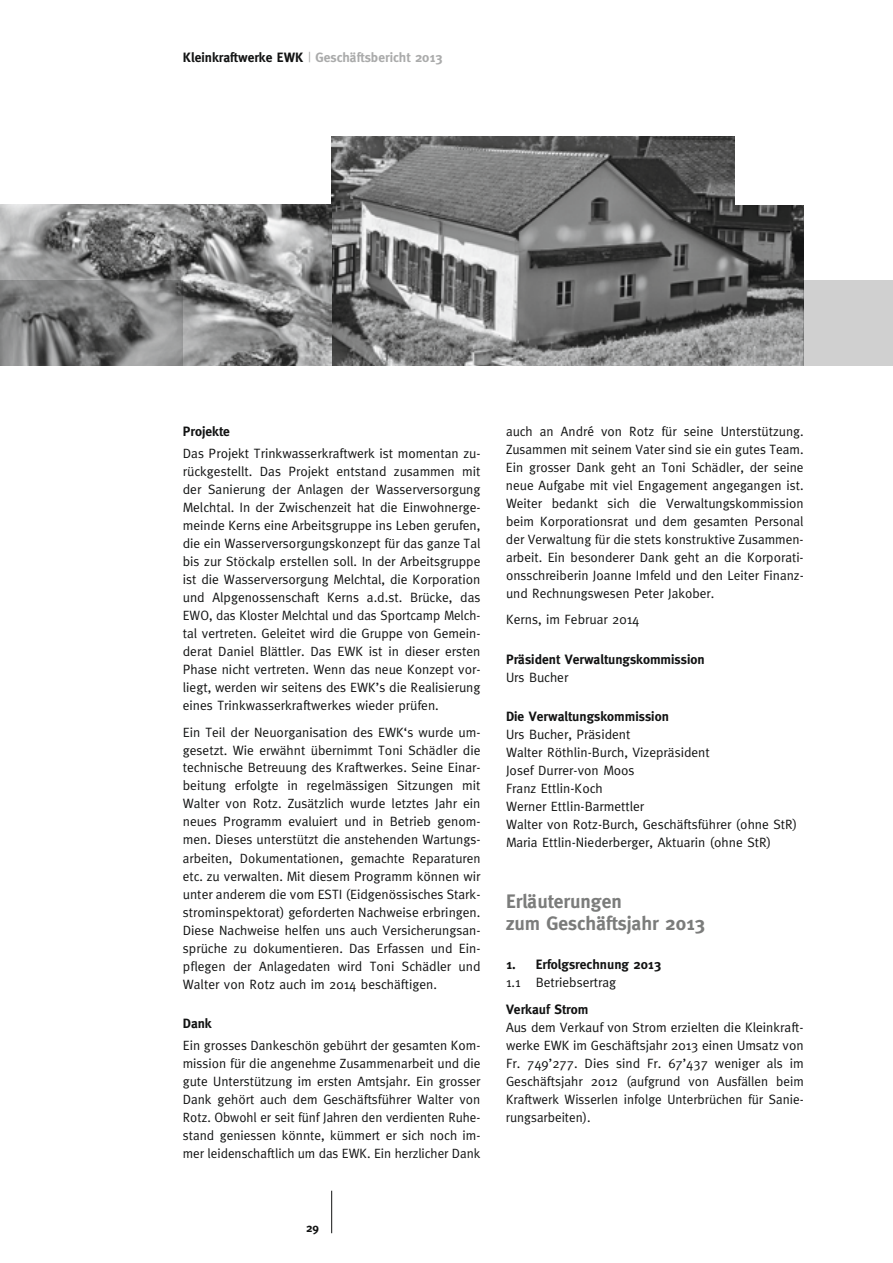
<style>
.page{position:relative;width:893px;height:1263px;background:#fff}
.page>*{position:absolute;margin:0;border:0;box-sizing:border-box;transform-origin:0 0}
.t1{font:700 19.5px/22.5px "Meta";color:#7b7c7b}
.t2{font:13.5px/18px "Meta";color:#121313;text-align:justify}
.t3{font:700 13.5px "Meta";color:#121313}
.t4{font:700 13.5px "Meta";color:#aaabab}
.t5{font:700 12px "Meta";color:#121313}
.s1{color:#121313}
.s2{font-weight:400}
</style>
<div class="page">
<hr style="left:331px;top:1191px;width:1px;height:42px;background:#121313">
<img style="left:332px;top:136px;width:472px;height:230px">
<div style="left:804px;top:281px;width:89px;height:85px;background:#d0d0d0"></div>
<div style="left:736px;top:136px;width:68px;height:68px;background:#fff"></div>
<img style="left:0;top:204px;width:332px;height:162px">
<svg style="left:0;top:281px;width:183px;height:85px"></svg>
<p class="t4" style="left:183px;top:49px;width:261px"><span class="s1">Kleinkraftwerke EWK</span> <span class="s2">|</span> Geschäftsbericht 2013</p>
<p class="t3" style="left:183px;top:423px;width:49px">Projekte</p>
<p class="t2" style="left:183px;top:444px;width:299px">Das Projekt Trinkwasserkraftwerk ist momentan zu&shy;rückgestellt. Das Projekt entstand zusammen mit der Sanierung der Anlagen der Wasserversorgung Melchtal. In der Zwischenzeit hat die Einwohnerge&shy;meinde Kerns eine Arbeitsgruppe ins Leben gerufen, die ein Wasserversorgungskonzept für das ganze Tal bis zur Stöckalp erstellen soll. In der Arbeitsgruppe ist die Wasserversorgung Melchtal, die Korporation und Alpgenossenschaft Kerns a.d.st. Brücke, das EWO, das Kloster Melchtal und das Sportcamp Melch&shy;tal vertreten. Geleitet wird die Gruppe von Gemein&shy;derat Daniel Blättler. Das EWK ist in dieser ersten Phase nicht vertreten. Wenn das neue Konzept vor&shy;liegt, werden wir seitens des EWK’s die Realisierung eines Trinkwasserkraftwerkes wieder prüfen.</p>
<p class="t2" style="left:183px;top:723px;width:299px">Ein Teil der Neuorganisation des EWK‘s wurde um&shy;gesetzt. Wie erwähnt übernimmt Toni Schädler die technische Betreuung des Kraftwerkes. Seine Einar&shy;beitung erfolgte in regelmässigen Sitzungen mit Walter von Rotz. Zusätzlich wurde letztes Jahr ein neues Programm evaluiert und in Betrieb genom&shy;men. Dieses unterstützt die anstehenden Wartungs&shy;arbeiten, Dokumentationen, gemachte Reparaturen etc. zu verwalten. Mit diesem Programm können wir unter anderem die vom ESTI (Eidgenössisches Stark&shy;strominspektorat) geforderten Nachweise erbringen.<br>Diese Nachweise helfen uns auch Versicherungsan&shy;sprüche zu dokumentieren. Das Erfassen und Ein&shy;pflegen der Anlagedaten wird Toni Schädler und Walter von Rotz auch im 2014 beschäftigen.</p>
<p class="t3" style="left:183px;top:1015px;width:30px">Dank</p>
<p class="t2" style="left:183px;top:1036px;width:299px">Ein grosses Dankeschön gebührt der gesamten Kom&shy;mission für die angenehme Zusammenarbeit und die gute Unterstützung im ersten Amtsjahr. Ein grosser Dank gehört auch dem Geschäftsführer Walter von Rotz. Obwohl er seit fünf Jahren den verdienten Ruhe&shy;stand geniessen könnte, kümmert er sich noch im&shy;mer leidenschaftlich um das EWK. Ein herzlicher Dank</p>
<p class="t2" style="left:506px;top:422px;width:299px">auch an André von Rotz für seine Unterstützung.<br>Zusammen mit seinem Vater sind sie ein gutes Team.<br>Ein grosser Dank geht an Toni Schädler, der seine neue Aufgabe mit viel Engagement angegangen ist.<br>Weiter bedankt sich die Verwaltungskommission beim Korporationsrat und dem gesamten Personal der Verwaltung für die stets konstruktive Zusammen&shy;arbeit. Ein besonderer Dank geht an die Korporati&shy;onsschreiberin Joanne Imfeld und den Leiter Finanz&shy;und Rechnungswesen Peter Jakober.</p>
<p class="t2" style="left:506px;top:611px;width:135px">Kerns, im Februar 2014</p>
<p class="t3" style="left:506px;top:651px;width:200px">Präsident Verwaltungskommission</p>
<p class="t2" style="left:506px;top:668px;width:64px">Urs Bucher</p>
<p class="t3" style="left:506px;top:708px;width:164px">Die Verwaltungskommission</p>
<p class="t2" style="left:506px;top:725px;width:293px;text-align:left">Urs Bucher, Präsident<br>Walter Röthlin-Burch, Vizepräsident<br>Josef Durrer-von Moos<br>Franz Ettlin-Koch<br>Werner Ettlin-Barmettler<br>Walter von Rotz-Burch, Geschäftsführer (ohne StR)<br>Maria Ettlin-Niederberger, Aktuarin (ohne StR)</p>
<h1 class="t1" style="left:506px;top:889px;width:201px">Erläuterungen<br>zum Geschäftsjahr 2013</h1>
<p class="t3" style="left:506px;top:957px;width:157px">1. Erfolgsrechnung 2013</p>
<p class="t2" style="left:506px;top:973px;width:112px">1.1 Betriebsertrag</p>
<p class="t3" style="left:506px;top:1001px;width:84px">Verkauf Strom</p>
<p class="t2" style="left:506px;top:1018px;width:299px">Aus dem Verkauf von Strom erzielten die Kleinkraft&shy;werke EWK im Geschäftsjahr 2013 einen Umsatz von Fr. 749’277. Dies sind Fr. 67’437 weniger als im Geschäftsjahr 2012 (aufgrund von Ausfällen beim Kraftwerk Wisserlen infolge Unterbrüchen für Sanie&shy;rungsarbeiten).</p>
<p class="t5" style="left:306px;top:1221px;width:14px">29</p>
</div>
